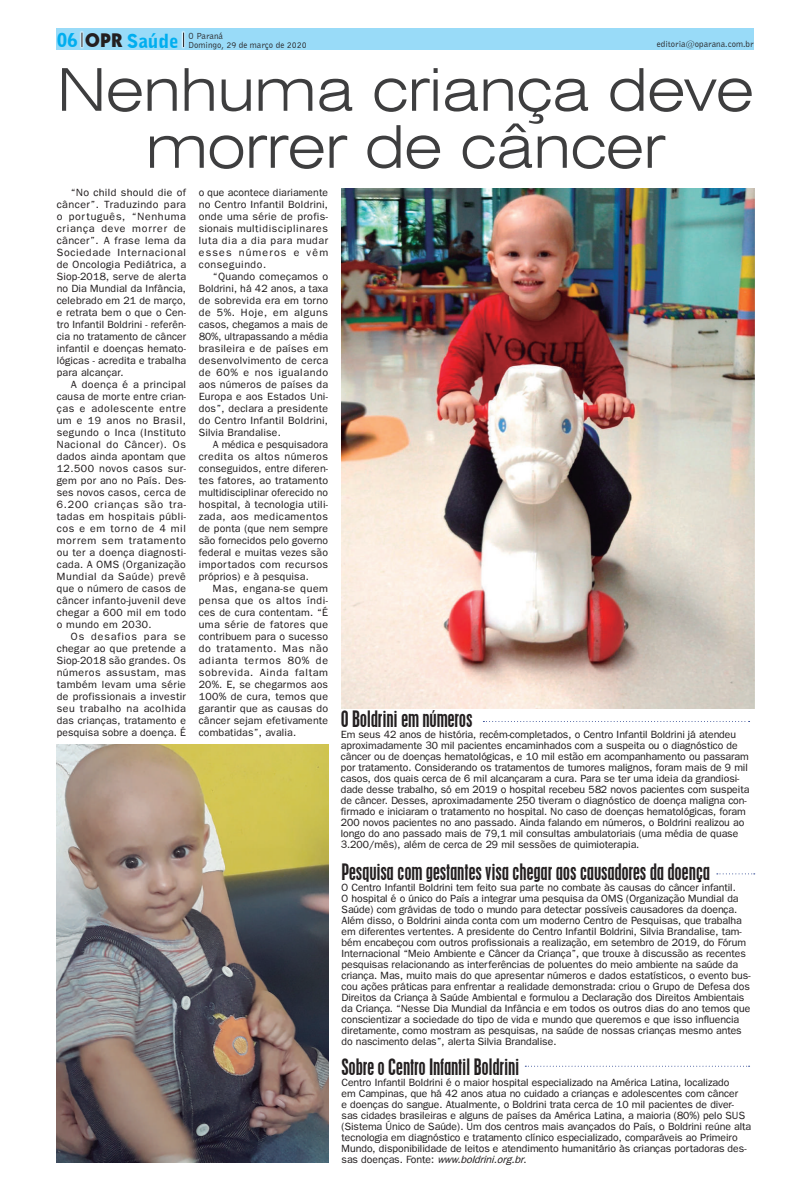
<style>
.page{position:relative;width:811px;height:1191px;background:#fff}
.page>*{position:absolute;margin:0;border:0;box-sizing:border-box;transform-origin:0 0}
.t1{font:300 expanded 59px/57px "Swiss 721 BT";letter-spacing:-.01em;color:#3e3e3f;text-align:center}
.t2{font:condensed 20px "Placard";color:#231f20}
.t3{font:900 19px "Bell Gothic BT";color:#00aeef}
.t4{font:10.5px/12px "Franklin Gothic";color:#231f20;text-align:justify}
.t5{font:9px/9px "Bell Gothic BT";color:#231f20}
.s1{font-family:"Geometric 231 BT Heavy C";font-weight:400;color:#231f20}
.s2{font-style:italic}
</style>
<div class="page">
<img style="left:341px;top:189px;width:413px;height:519px">
<div style="left:57px;top:28px;width:697px;height:22px;background:#99dbf8"></div>
<svg style="left:80px;top:31px;width:4px;height:18px"></svg>
<svg style="left:82px;top:33px;width:1px;height:14px"></svg>
<svg style="left:181px;top:31px;width:4px;height:18px"></svg>
<svg style="left:183px;top:33px;width:1px;height:14px"></svg>
<img style="left:57px;top:745px;width:271px;height:417px">
<svg style="left:524px;top:1065px;width:226px;height:2px"></svg>
<svg style="left:525px;top:1065px;width:224px;height:1px"></svg>
<svg style="left:716px;top:873px;width:40px;height:2px"></svg>
<svg style="left:717px;top:873px;width:38px;height:1px"></svg>
<svg style="left:483px;top:721px;width:266px;height:1px"></svg>
<h3 class="t3" style="left:57px;top:29px;width:123px">06 <span class="s1">OPR</span> Saúde</h3>
<p class="t5" style="left:188px;top:31px;width:120px">O Paraná<br>Domingo, 29 de março de 2020</p>
<p class="t5" style="left:657px;top:39px;width:98px">editoria@oparana.com.br</p>
<h1 class="t1" style="left:57px;top:61px;width:698px">Nenhuma criança deve morrer de câncer</h1>
<p class="t4" style="left:57px;top:186px;width:131px;text-indent:14px">“No child should die of câncer”. Traduzindo para o português, “Nenhuma criança deve morrer de câncer”. A frase lema da Sociedade Internacional de Oncologia Pediátrica, a Siop-2018, serve de alerta no Dia Mundial da Infância, celebrado em 21 de março, e retrata bem o que o Cen&shy;tro Infantil Boldrini - referên&shy;cia no tratamento de câncer infantil e doenças hemato&shy;lógicas - acredita e trabalha para alcançar.</p>
<p class="t4" style="left:57px;top:378px;width:131px;text-indent:14px">A doença é a principal causa de morte entre crian&shy;ças e adolescente entre um e 19 anos no Brasil, segundo o Inca (Instituto Nacional do Câncer). Os dados ainda apontam que 12.500 novos casos sur&shy;gem por ano no País. Des&shy;ses novos casos, cerca de 6.200 crianças são tra&shy;tadas em hospitais públi&shy;cos e em torno de 4 mil morrem sem tratamento ou ter a doença diagnosti&shy;cada. A OMS (Organização Mundial da Saúde) prevê que o número de casos de câncer infanto-juvenil deve chegar a 600 mil em todo o mundo em 2030.</p>
<p class="t4" style="left:57px;top:630px;width:131px;text-indent:14px">Os desafios para se chegar ao que pretende a Siop-2018 são grandes. Os números assustam, mas também levam uma série de profissionais a investir seu trabalho na acolhida das crianças, tratamento e pesquisa sobre a doença. É</p>
<p class="t4" style="left:199px;top:186px;width:131px">o que acontece diariamente no Centro Infantil Boldrini, onde uma série de profis&shy;sionais multidisciplinares luta dia a dia para mudar esses números e vêm conseguindo.</p>
<p class="t4" style="left:199px;top:270px;width:131px;text-indent:14px">“Quando começamos o Boldrini, há 42 anos, a taxa de sobrevida era em torno de 5%. Hoje, em alguns casos, chegamos a mais de 80%, ultrapassando a média brasileira e de países em desenvolvimento de cerca de 60% e nos igualando aos números de países da Europa e aos Estados Uni&shy;dos”, declara a presidente do Centro Infantil Boldrini, Silvia Brandalise.</p>
<p class="t4" style="left:199px;top:438px;width:131px;text-indent:14px">A médica e pesquisadora credita os altos números conseguidos, entre diferen&shy;tes fatores, ao tratamento multidisciplinar oferecido no hospital, à tecnologia utili&shy;zada, aos medicamentos de ponta (que nem sempre são fornecidos pelo governo federal e muitas vezes são importados com recursos próprios) e à pesquisa.</p>
<p class="t4" style="left:199px;top:582px;width:131px;text-indent:14px">Mas, engana-se quem pensa que os altos índi&shy;ces de cura contentam. “É uma série de fatores que contribuem para o sucesso do tratamento. Mas não adianta termos 80% de sobrevida. Ainda faltam 20%. E, se chegarmos aos 100% de cura, temos que garantir que as causas do câncer sejam efetivamente combatidas”, avalia.</p>
<h2 class="t2" style="left:341px;top:707px;width:133px">O Boldrini em números</h2>
<p class="t4" style="left:341px;top:729px;width:410px;line-height:11px;text-align:left">Em seus 42 anos de história, recém-completados, o Centro Infantil Boldrini já atendeu aproximadamente 30 mil pacientes encaminhados com a suspeita ou o diagnóstico de câncer ou de doenças hematológicas, e 10 mil estão em acompanhamento ou passaram por tratamento. Considerando os tratamentos de tumores malignos, foram mais de 9 mil casos, dos quais cerca de 6 mil alcançaram a cura. Para se ter uma ideia da grandiosi&shy;dade desse trabalho, só em 2019 o hospital recebeu 582 novos pacientes com suspeita de câncer. Desses, aproximadamente 250 tiveram o diagnóstico de doença maligna con&shy;firmado e iniciaram o tratamento no hospital. No caso de doenças hematológicas, foram 200 novos pacientes no ano passado. Ainda falando em números, o Boldrini realizou ao longo do ano passado mais de 79,1 mil consultas ambulatoriais (uma média de quase 3.200/mês), além de cerca de 29 mil sessões de quimioterapia.</p>
<h2 class="t2" style="left:341px;top:859px;width:370px">Pesquisa com gestantes visa chegar aos causadores da doença</h2>
<p class="t4" style="left:341px;top:881px;width:410px;line-height:11px;text-align:left">O Centro Infantil Boldrini tem feito sua parte no combate às causas do câncer infantil.<br>O hospital é o único do País a integrar uma pesquisa da OMS (Organização Mundial da Saúde) com grávidas de todo o mundo para detectar possíveis causadores da doença.<br>Além disso, o Boldrini ainda conta com um moderno Centro de Pesquisas, que trabalha em diferentes vertentes. A presidente do Centro Infantil Boldrini, Silvia Brandalise, tam&shy;bém encabeçou com outros profissionais a realização, em setembro de 2019, do Fórum Internacional “Meio Ambiente e Câncer da Criança”, que trouxe à discussão as recentes pesquisas relacionando as interferências de poluentes do meio ambiente na saúde da criança. Mas, muito mais do que apresentar números e dados estatísticos, o evento bus&shy;cou ações práticas para enfrentar a realidade demonstrada: criou o Grupo de Defesa dos Direitos da Criança à Saúde Ambiental e formulou a Declaração dos Direitos Ambientais da Criança. “Nesse Dia Mundial da Infância e em todos os outros dias do ano temos que conscientizar a sociedade do tipo de vida e mundo que queremos e que isso influencia diretamente, como mostram as pesquisas, na saúde de nossas crianças mesmo antes do nascimento delas”, alerta Silvia Brandalise.</p>
<h2 class="t2" style="left:341px;top:1054px;width:179px">Sobre o Centro Infantil Boldrini</h2>
<p class="t4" style="left:341px;top:1076px;width:411px;line-height:11px;text-align:left">Centro Infantil Boldrini é o maior hospital especializado na América Latina, localizado<br>em Campinas, que há 42 anos atua no cuidado a crianças e adolescentes com câncer<br>e doenças do sangue. Atualmente, o Boldrini trata cerca de 10 mil pacientes de diver&shy;sas cidades brasileiras e alguns de países da América Latina, a maioria (80%) pelo SUS (Sistema Único de Saúde). Um dos centros mais avançados do País, o Boldrini reúne alta tecnologia em diagnóstico e tratamento clínico especializado, comparáveis ao Primeiro Mundo, disponibilidade de leitos e atendimento humanitário às crianças portadoras des&shy;sas doenças. Fonte: <span class="s2">www.boldrini.org.br</span>.</p>
</div>
